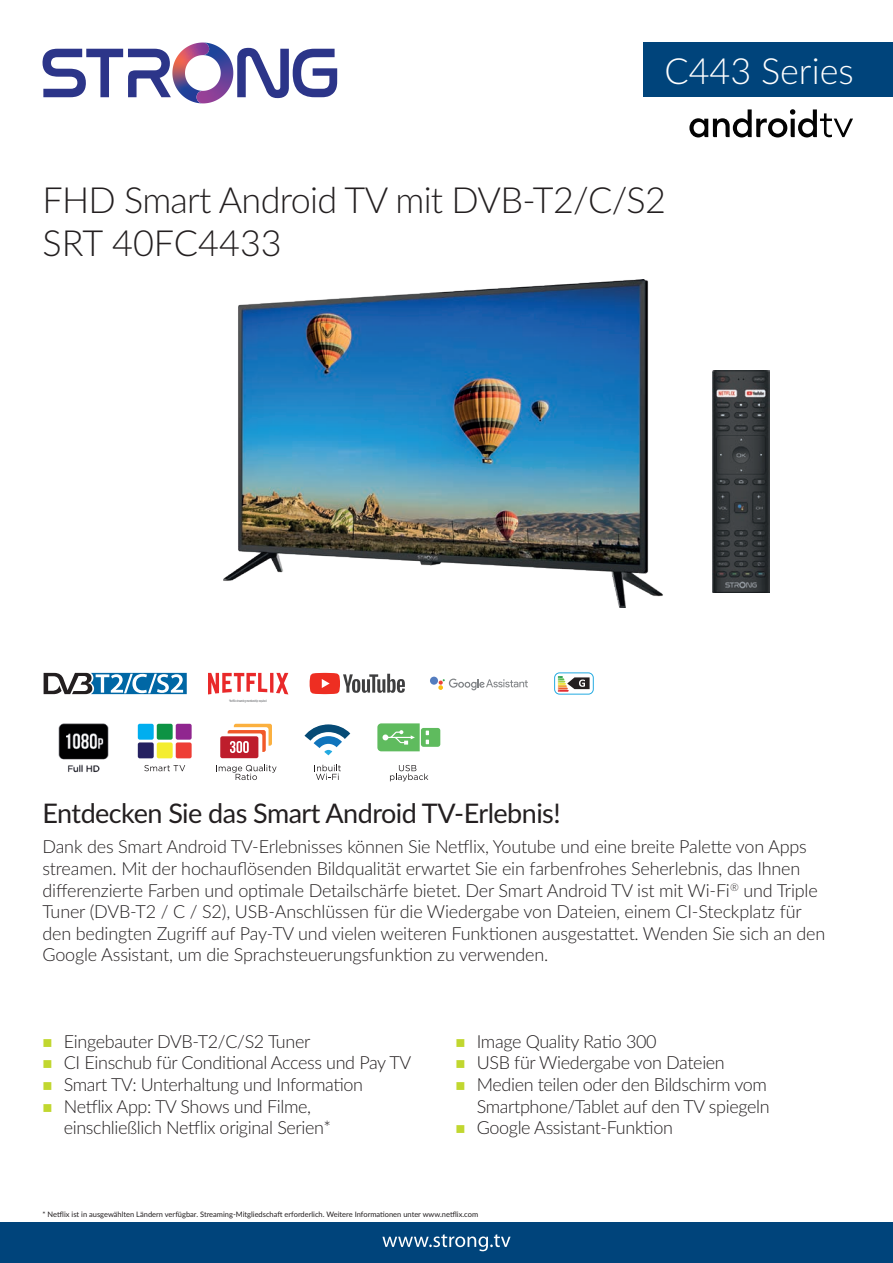
<style>
.page{position:relative;width:893px;height:1263px;background:#fff}
.page>*{position:absolute;margin:0;border:0;box-sizing:border-box;transform-origin:0 0}
.t1{font:300 36px/43.2px "Lato";letter-spacing:-.02em;color:#231f20}
.t2{font:300 36px "Lato";color:#fff}
.t3{font:27px "Lato";letter-spacing:-.02em;color:#231f20}
.t4{font:300 18px/21.6px "Lato";letter-spacing:-.01em;color:#231f20}
.t5{font:7.5px "Lato";color:#231f20}
.t6{font:700 3.45px "Gotham";color:#808285;scale:.53 1}
</style>
<div class="page">
<svg style="left:237px;top:48px;width:100px;height:50px"></svg>
<svg style="left:43px;top:43px;width:178px;height:60px"></svg>
<div style="left:789px;top:43px;width:104px;height:54px;background:#00447b"></div>
<div style="left:643px;top:43px;width:232px;height:54px;background:#00447b"></div>
<div style="left:0;top:1222px;width:893px;height:41px;background:#00447b"></div>
<svg style="left:382px;top:1234px;width:129px;height:17px"></svg>
<svg style="left:310px;top:673px;width:95px;height:21px"></svg>
<svg style="left:208px;top:673px;width:80px;height:21px"></svg>
<div style="left:430px;top:677px;width:8px;height:8px;background:#547dbf;border-radius:50%"></div>
<svg style="left:438px;top:678px;width:90px;height:12px"></svg>
<svg style="left:44px;top:673px;width:143px;height:21px"></svg>
<div style="left:554px;top:672px;width:40px;height:22px;border:1px solid #24aae1;border-radius:5px"></div>
<svg style="left:558px;top:676px;width:32px;height:16px"></svg>
<svg style="left:316px;top:765px;width:25px;height:15px"></svg>
<svg style="left:304px;top:724px;width:47px;height:31px"></svg>
<svg style="left:144px;top:765px;width:41px;height:6px"></svg>
<div style="left:138px;top:724px;width:16px;height:16px;background:#00aeef;border-radius:2px"></div>
<div style="left:157px;top:724px;width:16px;height:16px;background:#0d9344;border-radius:2px"></div>
<div style="left:176px;top:724px;width:16px;height:16px;background:#90268f;border-radius:2px"></div>
<div style="left:138px;top:742px;width:16px;height:16px;background:#252161;border-radius:2px"></div>
<div style="left:157px;top:742px;width:16px;height:16px;background:#f4ed2f;border-radius:2px"></div>
<div style="left:176px;top:742px;width:16px;height:16px;background:#ee3e35;border-radius:2px"></div>
<svg style="left:390px;top:765px;width:38px;height:16px"></svg>
<svg style="left:377px;top:723px;width:63px;height:28px"></svg>
<img style="left:58px;top:723px;width:51px;height:50px">
<svg style="left:216px;top:765px;width:61px;height:15px"></svg>
<div style="left:220px;top:736px;width:38px;height:22px;background:#be1d2c;border-radius:2px"></div>
<svg style="left:228px;top:724px;width:44px;height:29px"></svg>
<img style="left:712px;top:370px;width:58px;height:222px">
<img style="left:223px;top:280px;width:440px;height:327px">
<svg style="left:689px;top:109px;width:164px;height:28px"></svg>
<h1 class="t2" style="left:664px;top:46px;width:191px">C443 Series</h1>
<h1 class="t1" style="left:43px;top:177px;width:625px">FHD Smart Android TV mit DVB-T2/C/S2<br>SRT 40FC4433</h1>
<p class="t6" style="left:229px;top:698px;width:73px">*Netflix streaming membership required</p>
<h2 class="t3" style="left:43px;top:793px;width:520px">Entdecken Sie das Smart Android TV-Erlebnis!</h2>
<p class="t4" style="left:43px;top:835px;width:784px">Dank des Smart Android TV-Erlebnisses können Sie Netflix, Youtube und eine breite Palette von Apps streamen. Mit der hochauflösenden Bildqualität erwartet Sie ein farbenfrohes Seherlebnis, das Ihnen differenzierte Farben und optimale Detailschärfe bietet. Der Smart Android TV ist mit Wi-Fi<sup>®</sup> und Triple Tuner (DVB-T2 / C / S2), USB-Anschlüssen für die Wiedergabe von Dateien, einem CI-Steckplatz für den bedingten Zugriff auf Pay-TV und vielen weiteren Funktionen ausgestattet. Wenden Sie sich an den Google Assistant, um die Sprachsteuerungsfunktion zu verwenden.</p>
<p class="t4" style="left:64px;top:1030px;width:349px">Eingebauter DVB-T2/C/S2 Tuner<br>CI Einschub für Conditional Access und Pay TV Smart TV: Unterhaltung und Information Netflix App: TV Shows und Filme, einschließlich Netflix original Serien*</p>
<p class="t4" style="left:477px;top:1030px;width:294px">Image Quality Ratio 300<br>USB für Wiedergabe von Dateien<br>Medien teilen oder den Bildschirm vom<br>Smartphone/Tablet auf den TV spiegeln<br>Google Assistant-Funktion</p>
<p class="t5" style="left:43px;top:1209px;width:437px">* Netflix ist in ausgewählten Ländern verfügbar. Streaming-Mitgliedschaft erforderlich. Weitere Informationen unter www.netflix.com</p>
</div>
